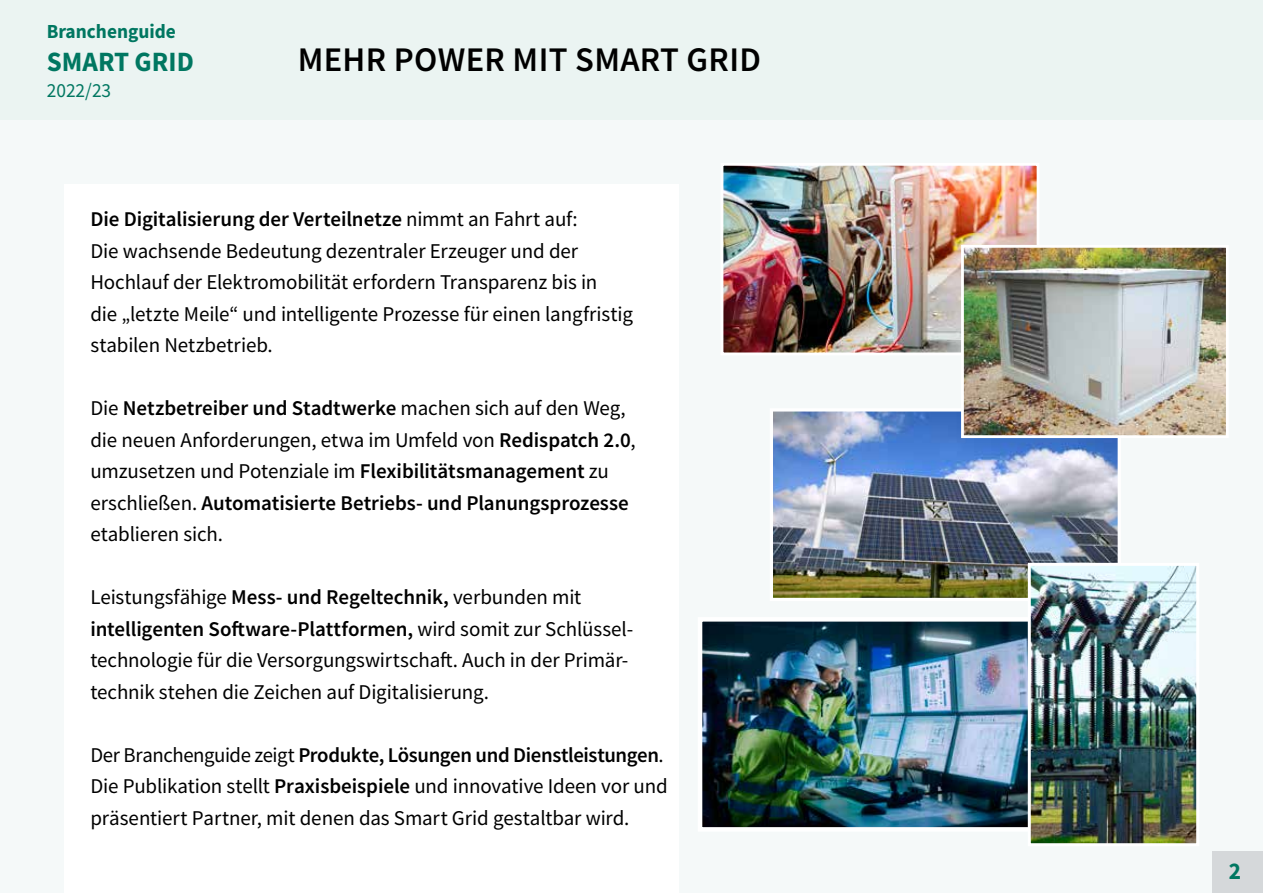
<style>
.page{position:relative;width:1263px;height:893px;background:#f5f9f9}
.page>*{position:absolute;margin:0;border:0;box-sizing:border-box;transform-origin:0 0}
.t1{font:600 34.5px "Source Sans Pro";letter-spacing:.01em;color:#000}
.t2{font:700 27.9px "Source Sans Pro";color:#007761}
.t3{font:700 24px "Source Sans Pro";color:#007761}
.t4{font:21px/31.5px "Source Sans Pro";letter-spacing:-.005em;color:#000}
.t5{font:700 19.95px "Source Sans Pro";color:#007761}
.t6{font:19.95px "Source Sans Pro";color:#007761}
.s1{font-weight:600}
</style>
<div class="page">
<div style="left:0;top:0;width:1263px;height:120px;background:#ebf4f2"></div>
<div style="left:1212px;top:851px;width:51px;height:42px;background:#d5d8da"></div>
<div style="left:64px;top:185px;width:614px;height:708px;background:#fff"></div>
<img style="left:704px;top:623px;width:324px;height:203px">
<div style="left:698px;top:617px;width:378px;height:215px;border:5px solid #fff"></div>
<img style="left:724px;top:167px;width:311px;height:184px">
<div style="left:720px;top:163px;width:319px;height:192px;border:3px solid #fff"></div>
<img style="left:774px;top:412px;width:343px;height:185px">
<div style="left:770px;top:408px;width:351px;height:193px;border:3px solid #fff"></div>
<img style="left:1032px;top:567px;width:163px;height:275px">
<div style="left:1028px;top:563px;width:171px;height:283px;border:3px solid #fff"></div>
<img style="left:965px;top:249px;width:260px;height:185px">
<div style="left:961px;top:245px;width:268px;height:193px;border:3px solid #fff"></div>
<p class="t5" style="left:47px;top:18px;width:131px">Branchenguide</p>
<h2 class="t2" style="left:47px;top:43px;width:149px">SMART GRID</h2>
<p class="t6" style="left:47px;top:77px;width:66px">2022/23</p>
<h1 class="t1" style="left:298px;top:37px;width:465px">MEHR POWER MIT SMART GRID</h1>
<p class="t4" style="left:90px;top:204px;width:544px"><span class="s1">Die Digitalisierung der Verteilnetze</span> nimmt an Fahrt auf:<br>Die wachsende Bedeutung dezentraler Erzeuger und der Hochlauf der Elektromobilität erfordern Transparenz bis in<br>die „letzte Meile“ und intelligente Prozesse für einen langfristig stabilen Netzbetrieb.</p>
<p class="t4" style="left:90px;top:393px;width:547px">Die <span class="s1">Netzbetreiber und Stadtwerke</span> machen sich auf den Weg, die neuen Anforderungen, etwa im Umfeld von <span class="s1">Redispatch 2.0</span>, umzusetzen und Potenziale im <span class="s1">Flexibilitätsmanagement</span> zu erschließen. <span class="s1">Automatisierte Betriebs- und Planungsprozesse </span>etablieren sich.</p>
<p class="t4" style="left:90px;top:582px;width:545px">Leistungsfähige <span class="s1">Mess- und Regeltechnik,</span> verbunden mit <span class="s1">intelligenten Software-Plattformen,</span> wird somit zur Schlüssel&shy;technologie für die Versorgungswirtschaft. Auch in der Primär&shy;technik stehen die Zeichen auf Digitalisierung.</p>
<p class="t4" style="left:90px;top:739px;width:579px">Der Branchenguide zeigt <span class="s1">Produkte, Lösungen und Dienstleistungen</span>.<br>Die Publikation stellt <span class="s1">Praxisbeispiele</span> und innovative Ideen vor und präsentiert Partner, mit denen das Smart Grid gestaltbar wird.</p>
<p class="t3" style="left:1229px;top:855px;width:14px">2</p>
</div>
